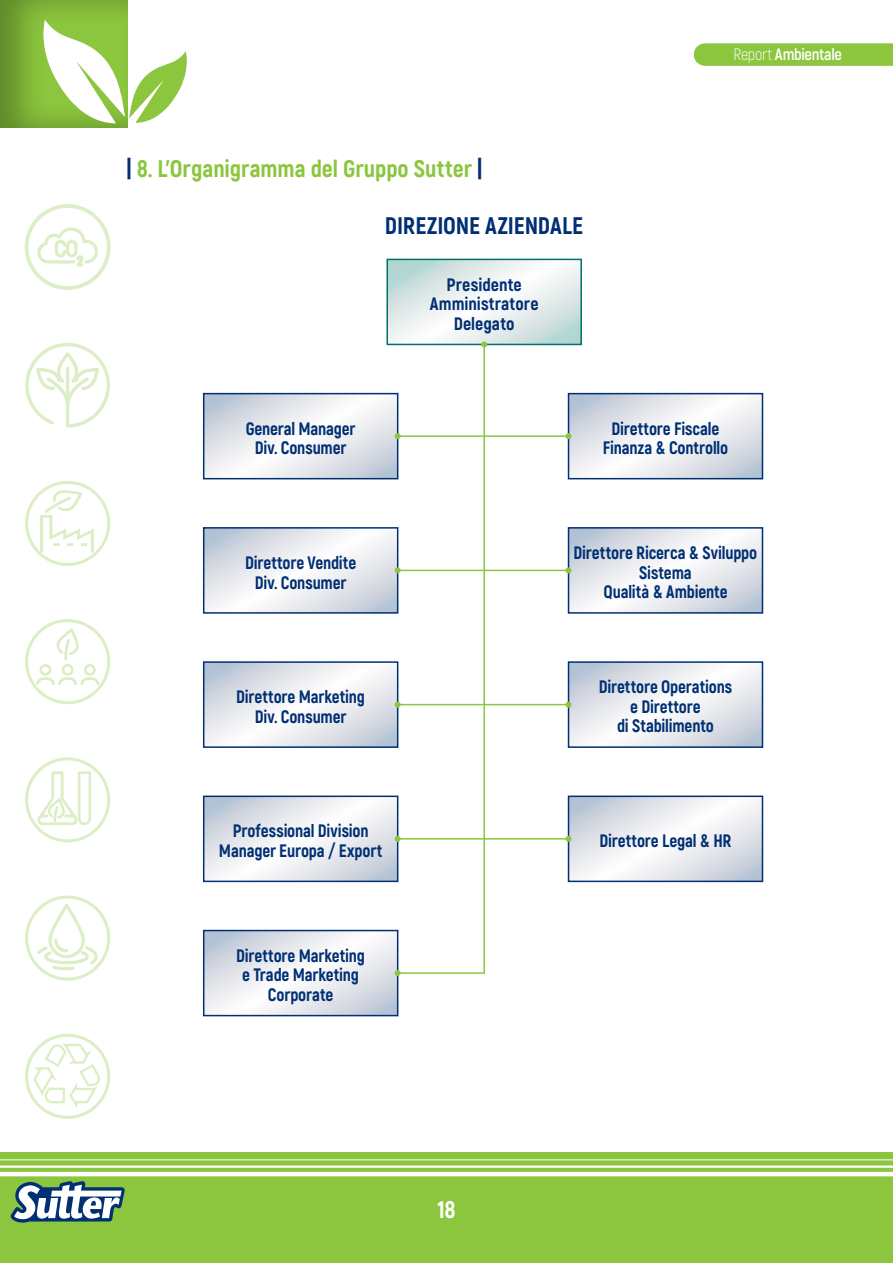
<style>
.page{position:relative;width:893px;height:1263px;background:#fff}
.page>*{position:absolute;margin:0;border:0;box-sizing:border-box;transform-origin:0 0}
.t1{font:800 24px "Akrobat";color:#8bc63e}
.t2{font:800 24px "Akrobat";letter-spacing:-.005em;color:#002f73}
.t3{font:800 24px "Akrobat";color:#fff}
.t4{font:800 18px/19.5px "Akrobat";letter-spacing:-.01em;color:#002f73;text-align:center;scale:.96 1}
.t5{font:800 18px/19.5px "Akrobat";letter-spacing:-.01em;color:#002f73;text-align:center}
.t6{font:700 16.5px "Akrobat";letter-spacing:-.02em;color:#fff}
.s1{color:#002f73}
.s2{font-weight:300}
</style>
<div class="page">
<div style="left:0;top:1152px;width:893px;height:111px;background:#8bc63e"></div>
<div style="left:0;top:0;width:129px;height:128px;background:#231f20;opacity:.35"></div>
<svg style="left:43px;top:20px;width:144px;height:103px"></svg>
<svg style="left:36px;top:227px;width:63px;height:52px"></svg>
<div style="left:25px;top:204px;width:86px;height:86px;border:4px solid #8bc63e;border-radius:50%"></div>
<svg style="left:25px;top:343px;width:85px;height:85px"></svg>
<div style="left:25px;top:481px;width:85px;height:85px;border:3px solid #8bc63e;border-radius:50%"></div>
<svg style="left:40px;top:489px;width:54px;height:64px"></svg>
<div style="left:25px;top:619px;width:85px;height:85px;border:3px solid #8bc63e;border-radius:50%"></div>
<svg style="left:36px;top:627px;width:64px;height:58px"></svg>
<div style="left:25px;top:757px;width:85px;height:85px;border:3px solid #8bc63e;border-radius:50%"></div>
<svg style="left:38px;top:771px;width:53px;height:54px"></svg>
<div style="left:25px;top:895px;width:85px;height:85px;border:3px solid #8bc63e;border-radius:50%"></div>
<svg style="left:37px;top:903px;width:61px;height:67px"></svg>
<div style="left:25px;top:1034px;width:85px;height:85px;border:3px solid #8bc63e;border-radius:50%"></div>
<svg style="left:34px;top:1044px;width:66px;height:65px"></svg>
<div style="left:705px;top:43px;width:188px;height:23px;background:#8bc63e"></div>
<hr style="left:0;top:1159px;width:893px;height:1px;background:#fff">
<hr style="left:0;top:1165px;width:893px;height:3px;background:#fff">
<hr style="left:0;top:1172px;width:893px;height:4px;background:#fff">
<svg style="left:10px;top:1181px;width:115px;height:41px"></svg>
<svg style="left:389px;top:262px;width:190px;height:80px"></svg>
<div style="left:386px;top:259px;width:196px;height:86px;border:2px solid #007068"></div>
<svg style="left:206px;top:396px;width:189px;height:80px"></svg>
<div style="left:203px;top:393px;width:195px;height:86px;border:2px solid #002f73"></div>
<svg style="left:571px;top:396px;width:189px;height:80px"></svg>
<div style="left:568px;top:393px;width:195px;height:86px;border:2px solid #002f73"></div>
<svg style="left:206px;top:530px;width:189px;height:81px"></svg>
<div style="left:203px;top:527px;width:195px;height:87px;border:2px solid #002f73"></div>
<svg style="left:571px;top:530px;width:189px;height:81px"></svg>
<div style="left:568px;top:527px;width:195px;height:87px;border:2px solid #002f73"></div>
<svg style="left:206px;top:664px;width:189px;height:81px"></svg>
<div style="left:203px;top:661px;width:195px;height:87px;border:2px solid #002f73"></div>
<svg style="left:571px;top:664px;width:189px;height:81px"></svg>
<div style="left:568px;top:661px;width:195px;height:87px;border:2px solid #002f73"></div>
<svg style="left:206px;top:798px;width:189px;height:81px"></svg>
<div style="left:203px;top:795px;width:195px;height:87px;border:2px solid #002f73"></div>
<svg style="left:571px;top:798px;width:189px;height:81px"></svg>
<div style="left:568px;top:795px;width:195px;height:87px;border:2px solid #002f73"></div>
<svg style="left:206px;top:933px;width:189px;height:80px"></svg>
<div style="left:203px;top:930px;width:195px;height:86px;border:2px solid #002f73"></div>
<hr style="left:483px;top:344px;width:2px;height:629px;background:#8bc63e">
<svg style="left:481px;top:341px;width:6px;height:6px"></svg>
<hr style="left:398px;top:435px;width:170px;height:2px;background:#8bc63e">
<svg style="left:395px;top:433px;width:6px;height:6px"></svg>
<svg style="left:565px;top:433px;width:6px;height:6px"></svg>
<hr style="left:398px;top:570px;width:170px;height:1px;background:#8bc63e">
<svg style="left:395px;top:567px;width:6px;height:6px"></svg>
<svg style="left:565px;top:567px;width:6px;height:6px"></svg>
<hr style="left:398px;top:704px;width:170px;height:1px;background:#8bc63e">
<svg style="left:395px;top:702px;width:6px;height:6px"></svg>
<svg style="left:565px;top:702px;width:6px;height:6px"></svg>
<hr style="left:398px;top:838px;width:170px;height:1px;background:#8bc63e">
<svg style="left:395px;top:836px;width:6px;height:6px"></svg>
<svg style="left:565px;top:836px;width:6px;height:6px"></svg>
<hr style="left:398px;top:972px;width:87px;height:2px;background:#8bc63e">
<svg style="left:395px;top:970px;width:6px;height:6px"></svg>
<h1 class="t1" style="left:126px;top:153px;width:357px"><span class="s1">|</span> 8. L’Organigramma del Gruppo Sutter <span class="s1">|</span></h1>
<h1 class="t2" style="left:385px;top:211px;width:200px">DIREZIONE AZIENDALE</h1>
<p class="t5" style="left:430px;top:275px;width:110px">Presidente<br>Amministratore<br>Delegato</p>
<p class="t6" style="left:733px;top:44px;width:110px"><span class="s2">Report</span> Ambientale</p>
<p class="t4" style="left:246px;top:419px;width:116px">General Manager<br>Div. Consumer</p>
<p class="t4" style="left:603px;top:419px;width:132px">Direttore Fiscale<br>Finanza &amp; Controllo</p>
<p class="t4" style="left:245px;top:553px;width:117px">Direttore Vendite<br>Div. Consumer</p>
<p class="t4" style="left:574px;top:543px;width:193px">Direttore Ricerca &amp; Sviluppo<br>Sistema<br>Qualità &amp; Ambiente</p>
<p class="t4" style="left:236px;top:687px;width:136px">Direttore Marketing<br>Div. Consumer</p>
<p class="t4" style="left:599px;top:677px;width:141px">Direttore Operations e Direttore<br>di Stabilimento</p>
<p class="t4" style="left:219px;top:821px;width:172px">Professional Division<br>Manager Europa / Export</p>
<p class="t4" style="left:600px;top:831px;width:139px">Direttore Legal &amp; HR</p>
<p class="t4" style="left:236px;top:946px;width:136px">Direttore Marketing e Trade Marketing<br>Corporate</p>
<h1 class="t3" style="left:437px;top:1194px;width:20px">18</h1>
</div>
